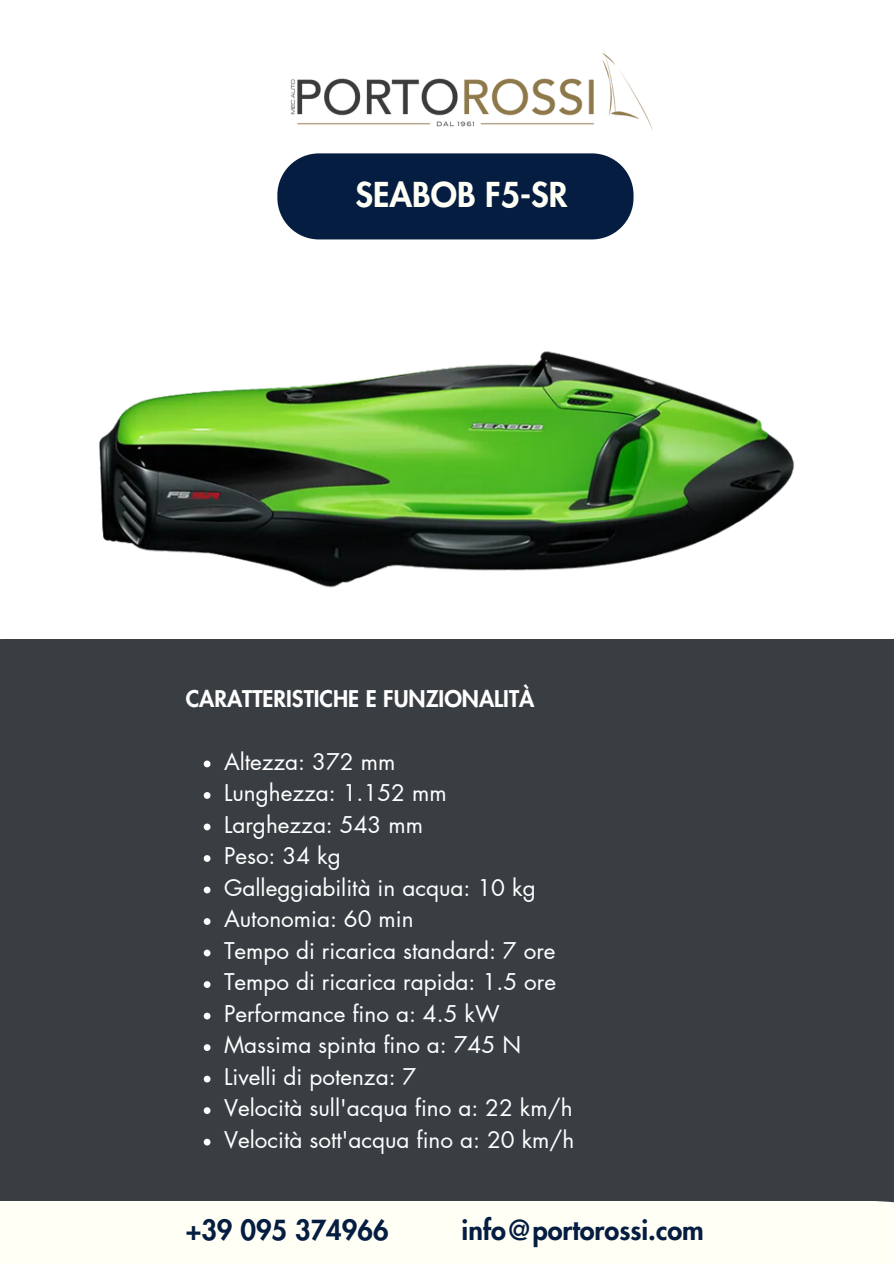
<style>
.page{position:relative;width:894px;height:1264px;background:#fff}
.page>*{position:absolute;margin:0;border:0;box-sizing:border-box;transform-origin:0 0}
.t1{font:800 33.45px "Futura LT Pro";color:#fffff6}
.t2{font:800 27px "Futura LT Pro";color:#051d40}
.t3{font:22.5px "Futura LT Pro";color:#fff}
.t4{font:800 22.5px "Futura LT Pro";color:#fff}
</style>
<div class="page">
<div style="left:0;top:639px;width:893px;height:561px;background:#383e42"></div>
<div style="left:277px;top:153px;width:356px;height:86px;background:#051d40;border-radius:42px"></div>
<div style="left:0;top:1200px;width:893px;height:63px;background:#fffff6"></div>
<img style="left:291px;top:49px;width:361px;height:80px">
<img style="left:99px;top:351px;width:696px;height:237px">
<svg style="left:204px;top:760px;width:6px;height:7px"></svg>
<svg style="left:204px;top:792px;width:6px;height:6px"></svg>
<svg style="left:204px;top:823px;width:6px;height:7px"></svg>
<svg style="left:204px;top:855px;width:6px;height:6px"></svg>
<svg style="left:204px;top:886px;width:6px;height:7px"></svg>
<svg style="left:204px;top:918px;width:6px;height:6px"></svg>
<svg style="left:204px;top:949px;width:6px;height:7px"></svg>
<svg style="left:204px;top:981px;width:6px;height:6px"></svg>
<svg style="left:204px;top:1012px;width:6px;height:7px"></svg>
<svg style="left:204px;top:1044px;width:6px;height:6px"></svg>
<svg style="left:204px;top:1075px;width:6px;height:7px"></svg>
<svg style="left:204px;top:1107px;width:6px;height:6px"></svg>
<svg style="left:204px;top:1138px;width:6px;height:7px"></svg>
<p class="t1" style="left:355px;top:180px;width:213px">SEABOB F5-SR</p>
<p class="t4" style="left:186px;top:688px;width:350px">CARATTERISTICHE E FUNZIONALITÀ</p>
<h3 class="t3" style="left:224px;top:751px;width:173px">Altezza: 372 mm</h3>
<p class="t3" style="left:224px;top:782px;width:224px">Lunghezza: 1.152 mm</p>
<p class="t3" style="left:224px;top:814px;width:200px">Larghezza: 543 mm</p>
<p class="t3" style="left:224px;top:845px;width:118px">Peso: 34 kg</p>
<p class="t3" style="left:224px;top:877px;width:313px">Galleggiabilità in acqua: 10 kg</p>
<p class="t3" style="left:224px;top:908px;width:191px">Autonomia: 60 min</p>
<p class="t3" style="left:224px;top:940px;width:333px">Tempo di ricarica standard: 7 ore</p>
<p class="t3" style="left:224px;top:971px;width:333px">Tempo di ricarica rapida: 1.5 ore</p>
<p class="t3" style="left:224px;top:1003px;width:277px">Performance fino a: 4.5 kW</p>
<p class="t3" style="left:224px;top:1034px;width:298px">Massima spinta fino a: 745 N</p>
<p class="t3" style="left:224px;top:1066px;width:194px">Livelli di potenza: 7</p>
<p class="t3" style="left:224px;top:1097px;width:350px">Velocità sull'acqua fino a: 22 km/h</p>
<p class="t3" style="left:224px;top:1129px;width:351px">Velocità sott'acqua fino a: 20 km/h</p>
<p class="t2" style="left:186px;top:1217px;width:204px">+39 095 374966</p>
<h2 class="t2" style="left:461px;top:1217px;width:244px">info@portorossi.com</h2>
</div>
